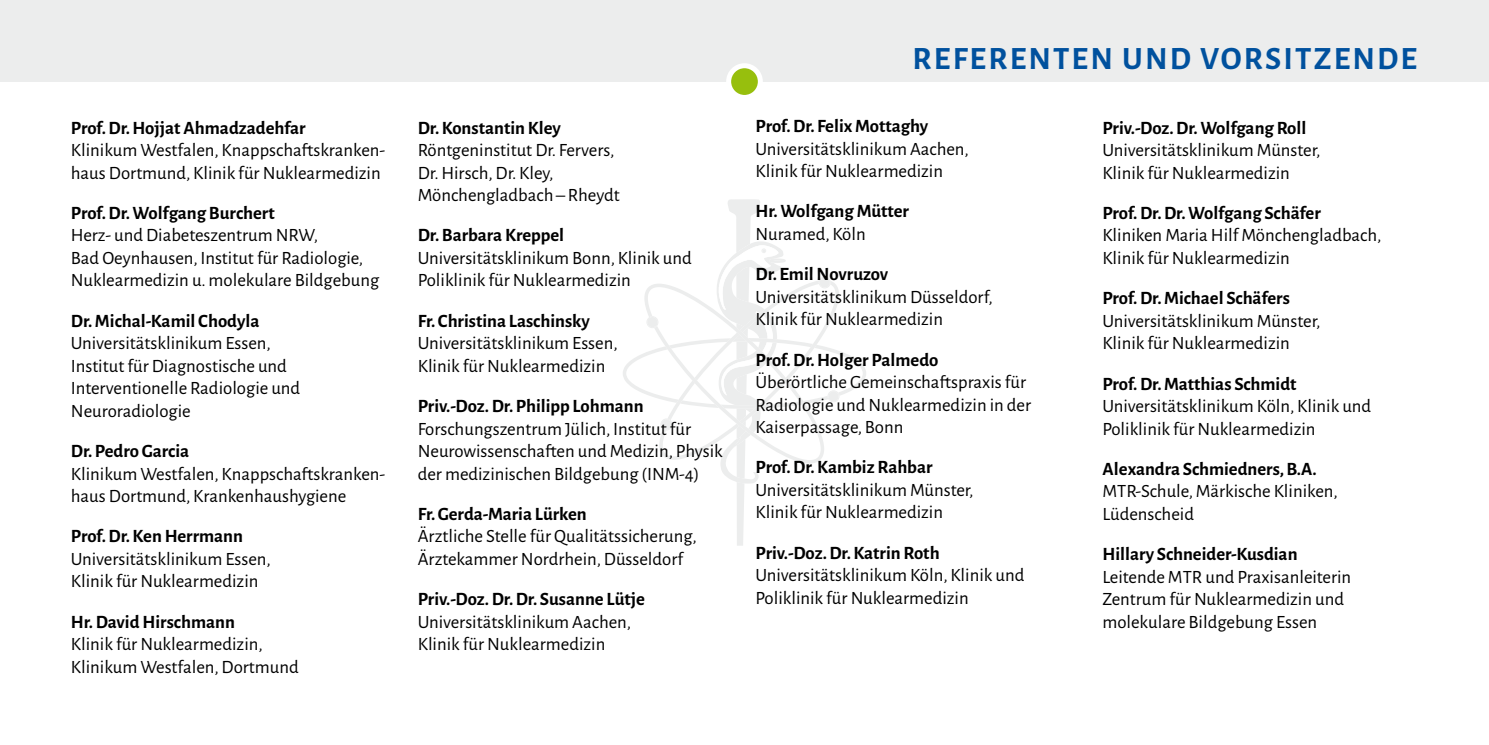
<style>
.page{position:relative;width:1489px;height:745px;background:#fff}
.page>*{position:absolute;margin:0;border:0;box-sizing:border-box;transform-origin:0 0}
.t1{font:700 32.5px "Alegreya Sans";letter-spacing:.065em;color:#00519e}
.t2{font:18.75px/22.5px "Alegreya Sans";color:#000}
.t3{font:700 18.75px "Alegreya Sans";color:#000}
</style>
<div class="page">
<svg style="left:623px;top:199px;width:243px;height:346px"></svg>
<div style="left:0;top:0;width:1488px;height:81px;background:#eceded"></div>
<div style="left:728px;top:66px;width:32px;height:31px;background:#97bf0d;border-radius:50%"></div>
<div style="left:726px;top:63px;width:36px;height:37px;border:5px solid #fff;border-radius:50%"></div>
<p class="t3" style="left:71px;top:114px;width:236px">Prof. Dr. Hojjat Ahmadzadehfar</p>
<p class="t2" style="left:71px;top:138px;width:316px">Klinikum Westfalen, Knappschaftskranken&shy;haus Dortmund, Klinik für Nuklearmedizin</p>
<p class="t3" style="left:71px;top:199px;width:205px">Prof. Dr. Wolfgang Burchert</p>
<p class="t2" style="left:71px;top:223px;width:310px">Herz- und Diabeteszentrum NRW,<br>Bad Oeynhausen, Institut für Radiologie,<br>Nuklearmedizin u. molekulare Bildgebung</p>
<p class="t3" style="left:71px;top:307px;width:190px">Dr. Michal-Kamil Chodyla</p>
<p class="t2" style="left:71px;top:331px;width:231px">Universitätsklinikum Essen,<br>Institut für Diagnostische und<br>Interventionelle Radiologie und<br>Neuroradiologie</p>
<p class="t3" style="left:71px;top:437px;width:120px">Dr. Pedro Garcia</p>
<p class="t2" style="left:71px;top:461px;width:316px">Klinikum Westfalen, Knappschaftskranken&shy;haus Dortmund, Krankenhaushygiene</p>
<p class="t3" style="left:71px;top:522px;width:174px">Prof. Dr. Ken Herrmann</p>
<p class="t2" style="left:71px;top:546px;width:201px">Universitätsklinikum Essen,<br>Klinik für Nuklearmedizin</p>
<p class="t3" style="left:71px;top:607px;width:165px">Hr. David Hirschmann</p>
<p class="t2" style="left:71px;top:631px;width:229px">Klinik für Nuklearmedizin,<br>Klinikum Westfalen, Dortmund</p>
<p class="t3" style="left:418px;top:114px;width:145px">Dr. Konstantin Kley</p>
<p class="t2" style="left:418px;top:138px;width:203px">Röntgeninstitut Dr. Fervers,<br>Dr. Hirsch, Dr. Kley,<br>Mönchengladbach – Rheydt</p>
<p class="t3" style="left:418px;top:221px;width:148px">Dr. Barbara Kreppel</p>
<p class="t2" style="left:418px;top:245px;width:275px">Universitätsklinikum Bonn, Klinik und<br>Poliklinik für Nuklearmedizin</p>
<p class="t3" style="left:418px;top:307px;width:174px">Fr. Christina Laschinsky</p>
<p class="t2" style="left:418px;top:331px;width:201px">Universitätsklinikum Essen,<br>Klinik für Nuklearmedizin</p>
<p class="t3" style="left:418px;top:392px;width:227px">Priv.-Doz. Dr. Philipp Lohmann</p>
<p class="t2" style="left:418px;top:416px;width:306px">Forschungszentrum Jülich, Institut für<br>Neurowissenschaften und Medizin, Physik der medizinischen Bildgebung (INM-4)</p>
<p class="t3" style="left:418px;top:500px;width:170px">Fr. Gerda-Maria Lürken</p>
<p class="t2" style="left:418px;top:524px;width:280px">Ärztliche Stelle für Qualitätssicherung,<br>Ärztekammer Nordrhein, Düsseldorf</p>
<p class="t3" style="left:418px;top:585px;width:229px">Priv.-Doz. Dr. Dr. Susanne Lütje</p>
<p class="t2" style="left:418px;top:609px;width:215px">Universitätsklinikum Aachen,<br>Klinik für Nuklearmedizin</p>
<h1 class="t1" style="left:912px;top:34px;width:41px">Referen</h1>
<h1 class="t1" style="left:1053px;top:34px;width:92px">ten und</h1>
<h1 class="t1" style="left:1200px;top:34px;width:155px">Vorsitzende</h1>
<p class="t3" style="left:755px;top:112px;width:174px">Prof. Dr. Felix Mottaghy</p>
<p class="t2" style="left:755px;top:136px;width:215px">Universitätsklinikum Aachen,<br>Klinik für Nuklearmedizin</p>
<p class="t3" style="left:755px;top:197px;width:155px">Hr. Wolfgang Mütter</p>
<p class="t2" style="left:755px;top:222px;width:112px">Nuramed, Köln</p>
<p class="t3" style="left:755px;top:260px;width:134px">Dr. Emil Novruzov</p>
<p class="t2" style="left:755px;top:284px;width:239px">Universitätsklinikum Düsseldorf,<br>Klinik für Nuklearmedizin</p>
<p class="t3" style="left:755px;top:345px;width:184px">Prof. Dr. Holger Palmedo</p>
<p class="t2" style="left:755px;top:369px;width:277px">Überörtliche Gemeinschaftspraxis für<br>Radiologie und Nuklearmedizin in der<br>Kaiserpassage, Bonn</p>
<p class="t3" style="left:755px;top:453px;width:179px">Prof. Dr. Kambiz Rahbar</p>
<p class="t2" style="left:755px;top:477px;width:219px">Universitätsklinikum Münster,<br>Klinik für Nuklearmedizin</p>
<p class="t3" style="left:755px;top:538px;width:185px">Priv.-Doz. Dr. Katrin Roth</p>
<p class="t2" style="left:755px;top:562px;width:270px">Universitätsklinikum Köln, Klinik und<br>Poliklinik für Nuklearmedizin</p>
<p class="t3" style="left:1102px;top:114px;width:205px">Priv.-Doz. Dr. Wolfgang Roll</p>
<p class="t2" style="left:1102px;top:138px;width:219px">Universitätsklinikum Münster,<br>Klinik für Nuklearmedizin</p>
<p class="t3" style="left:1102px;top:199px;width:220px">Prof. Dr. Dr. Wolfgang Schäfer</p>
<p class="t2" style="left:1102px;top:223px;width:281px">Kliniken Maria Hilf Mönchengladbach,<br>Klinik für Nuklearmedizin</p>
<p class="t3" style="left:1102px;top:284px;width:189px">Prof. Dr. Michael Schäfers</p>
<p class="t2" style="left:1102px;top:308px;width:219px">Universitätsklinikum Münster,<br>Klinik für Nuklearmedizin</p>
<p class="t3" style="left:1102px;top:369px;width:196px">Prof. Dr. Matthias Schmidt</p>
<p class="t2" style="left:1102px;top:393px;width:270px">Universitätsklinikum Köln, Klinik und<br>Poliklinik für Nuklearmedizin</p>
<p class="t3" style="left:1102px;top:455px;width:216px">Alexandra Schmiedners, B.A.</p>
<p class="t2" style="left:1102px;top:479px;width:237px">MTR-Schule, Märkische Kliniken,<br>Lüdenscheid</p>
<p class="t3" style="left:1102px;top:540px;width:197px">Hillary Schneider-Kusdian</p>
<p class="t2" style="left:1102px;top:564px;width:250px">Leitende MTR und Praxisanleiterin<br>Zentrum für Nuklearmedizin und molekulare Bildgebung Essen</p>
</div>
